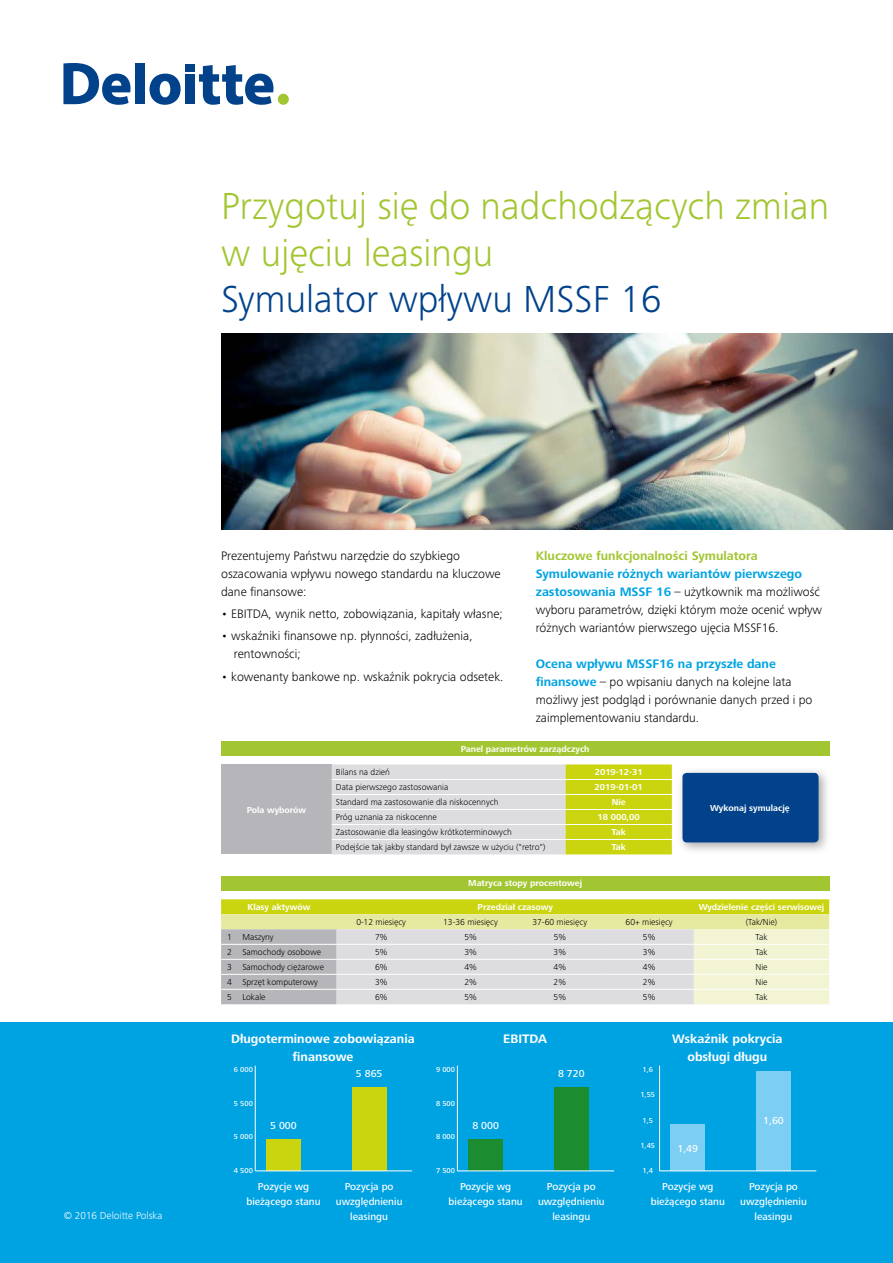
<style>
.page{position:relative;width:893px;height:1263px;background:#fff}
.page>*{position:absolute;margin:0;border:0;box-sizing:border-box;transform-origin:0 0}
.t1{font:300 39px/46.5px "Frutiger Next Pro";color:#a2c632}
.t2{font:300 39px "Frutiger Next Pro";color:#01428b}
.t3{font:300 12.75px/18px "Frutiger Next Pro";color:#000}
.t4{font:700 12.75px/18px "Frutiger Next Pro";color:#fff;text-align:center}
.t5{font:700 12.75px "Frutiger Next Pro";color:#a2c632}
.t6{font:500 10.5px/15px "Frutiger Next Pro";color:#fff;text-align:center}
.t7{font:300 10.5px "Frutiger Next Pro";color:#fff}
.t8{font:300 9px "Frutiger Next Pro";color:#000}
.t9{font:700 9px "Frutiger Next Pro";color:#fff}
.t10{font:500 7.5px "Frutiger Next Pro";color:#fff}
.s1{font-weight:700;color:#00a3e2}
</style>
<div class="page">
<div style="left:0;top:1023px;width:893px;height:240px;background:#00a3e2"></div>
<div style="left:135px;top:64px;width:10px;height:40px;background:#01428b"></div>
<svg style="left:150px;top:74px;width:31px;height:31px"></svg>
<div style="left:185px;top:74px;width:10px;height:30px;background:#01428b"></div>
<div style="left:185px;top:64px;width:10px;height:7px;background:#01428b"></div>
<svg style="left:199px;top:65px;width:74px;height:40px"></svg>
<div style="left:278px;top:94px;width:11px;height:11px;background:#a2c632;border-radius:50%"></div>
<svg style="left:63px;top:63px;width:68px;height:42px"></svg>
<img style="left:221px;top:334px;width:672px;height:195px">
<div style="left:266px;top:1139px;width:35px;height:32px;background:#cad510"></div>
<div style="left:352px;top:1087px;width:35px;height:84px;background:#cad510"></div>
<hr style="left:255px;top:1066px;width:1px;height:105px;background:#fff">
<hr style="left:255px;top:1170px;width:157px;height:1px;background:#fff">
<div style="left:468px;top:1139px;width:35px;height:32px;background:#1b8c30"></div>
<div style="left:554px;top:1087px;width:35px;height:84px;background:#1b8c30"></div>
<hr style="left:457px;top:1066px;width:1px;height:105px;background:#fff">
<hr style="left:457px;top:1170px;width:157px;height:1px;background:#fff">
<div style="left:670px;top:1124px;width:35px;height:47px;background:#7ccef3"></div>
<div style="left:756px;top:1072px;width:35px;height:99px;background:#7ccef3"></div>
<hr style="left:659px;top:1066px;width:1px;height:105px;background:#fff">
<hr style="left:659px;top:1170px;width:157px;height:1px;background:#fff">
<div style="left:221px;top:741px;width:608px;height:15px;background:#a2c632"></div>
<div style="left:221px;top:764px;width:111px;height:90px;background:#b6b6ba"></div>
<svg style="left:332px;top:764px;width:340px;height:90px;background:#d7da9e"></svg>
<hr style="left:332px;top:779px;width:234px;height:1px;background:#fff">
<hr style="left:566px;top:779px;width:106px;height:1px;background:#fff">
<hr style="left:332px;top:794px;width:234px;height:1px;background:#fff">
<hr style="left:566px;top:794px;width:106px;height:1px;background:#fff">
<hr style="left:332px;top:809px;width:234px;height:1px;background:#fff">
<hr style="left:566px;top:809px;width:106px;height:1px;background:#fff">
<hr style="left:332px;top:824px;width:234px;height:1px;background:#fff">
<hr style="left:566px;top:824px;width:106px;height:1px;background:#fff">
<hr style="left:332px;top:839px;width:234px;height:1px;background:#fff">
<hr style="left:566px;top:839px;width:106px;height:1px;background:#fff">
<div style="left:221px;top:876px;width:608px;height:15px;background:#a2c632"></div>
<svg style="left:221px;top:899px;width:608px;height:105px;background:#dbddb3"></svg>
<hr style="left:238px;top:989px;width:99px;height:1px;background:#fff">
<hr style="left:337px;top:989px;width:89px;height:1px;background:#fff">
<hr style="left:426px;top:989px;width:89px;height:1px;background:#fff">
<hr style="left:515px;top:989px;width:89px;height:1px;background:#fff">
<hr style="left:604px;top:989px;width:90px;height:1px;background:#fff">
<hr style="left:694px;top:989px;width:135px;height:1px;background:#fff">
<div style="left:676px;top:766px;width:155px;height:88px;background:#8e8d91;opacity:.75"></div>
<div style="left:682px;top:773px;width:137px;height:69px;background:#01428b;border-radius:4px"></div>
<h1 class="t1" style="left:221px;top:183px;width:610px">Przygotuj się do nadchodzących zmian w ujęciu leasingu</h1>
<h1 class="t2" style="left:221px;top:277px;width:442px">Symulator wpływu MSSF 16</h1>
<p class="t7" style="left:64px;top:1210px;width:100px">© 2016 Deloitte Polska</p>
<p class="t3" style="left:221px;top:547px;width:281px">Prezentujemy Państwu narzędzie do szybkiego oszacowania wpływu nowego standardu na kluczowe dane finansowe:</p>
<p class="t3" style="left:221px;top:605px;width:283px">• EBITDA, wynik netto, zobowiązania, kapitały własne;</p>
<p class="t3" style="left:234px;top:627px;width:240px;text-indent:-13px">• wskaźniki finansowe np. płynności, zadłużenia, rentowności;</p>
<p class="t3" style="left:221px;top:667px;width:284px">• kowenanty bankowe np. wskaźnik pokrycia odsetek.</p>
<p class="t5" style="left:536px;top:548px;width:223px">Kluczowe funkcjonalności Symulatora</p>
<p class="t3" style="left:536px;top:565px;width:288px"><span class="s1">Symulowanie różnych wariantów pierwszego zastosowania MSSF 16</span> – użytkownik ma możliwość wyboru parametrów, dzięki którym może ocenić wpływ różnych wariantów pierwszego ujęcia MSSF16.</p>
<p class="t3" style="left:536px;top:655px;width:278px"><span class="s1">Ocena wpływu MSSF16 na przyszłe dane finansowe</span> – po wpisaniu danych na kolejne lata możliwy jest podgląd i porównanie danych przed i po zaimplementowaniu standardu.</p>
<p class="t9" style="left:247px;top:804px;width:61px">Pola wyborów</p>
<p class="t9" style="left:461px;top:743px;width:130px">Panel parametrów zarządczych</p>
<p class="t8" style="left:336px;top:767px;width:55px">Bilans na dzień</p>
<p class="t9" style="left:595px;top:767px;width:49px">2019-12-31</p>
<p class="t8" style="left:336px;top:782px;width:114px">Data pierwszego zastosowania</p>
<p class="t9" style="left:595px;top:782px;width:50px">2019-01-01</p>
<p class="t8" style="left:336px;top:797px;width:164px">Standard ma zastosowanie dla niskocennych</p>
<p class="t9" style="left:612px;top:797px;width:15px">Nie</p>
<p class="t8" style="left:336px;top:812px;width:102px">Próg uznania za niskocenne</p>
<p class="t9" style="left:597px;top:812px;width:44px">18 000,00</p>
<p class="t8" style="left:336px;top:827px;width:177px">Zastosowanie dla leasingów krótkoterminowych</p>
<p class="t9" style="left:611px;top:827px;width:16px">Tak</p>
<p class="t8" style="left:336px;top:842px;width:211px">Podejście tak jakby standard był zawsze w użyciu ("retro")</p>
<p class="t9" style="left:611px;top:842px;width:16px">Tak</p>
<p class="t9" style="left:468px;top:878px;width:115px">Matryca stopy procentowej</p>
<p class="t9" style="left:710px;top:803px;width:81px">Wykonaj symulację</p>
<p class="t9" style="left:247px;top:902px;width:65px">Klasy aktywów</p>
<p class="t9" style="left:478px;top:902px;width:77px">Przedział czasowy</p>
<p class="t9" style="left:699px;top:902px;width:127px">Wydzielenie części serwisowej</p>
<p class="t8" style="left:356px;top:917px;width:51px">0-12 miesięcy</p>
<p class="t8" style="left:443px;top:917px;width:56px">13-36 miesięcy</p>
<p class="t8" style="left:533px;top:917px;width:56px">37-60 miesięcy</p>
<p class="t8" style="left:626px;top:917px;width:49px">60+ miesięcy</p>
<p class="t8" style="left:746px;top:917px;width:33px">(Tak/Nie)</p>
<p class="t8" style="left:227px;top:932px;width:48px">1 Maszyny</p>
<p class="t8" style="left:375px;top:932px;width:14px">7%</p>
<p class="t8" style="left:464px;top:932px;width:14px">5%</p>
<p class="t8" style="left:554px;top:932px;width:14px">5%</p>
<p class="t8" style="left:643px;top:932px;width:14px">5%</p>
<p class="t8" style="left:755px;top:932px;width:13px">Tak</p>
<p class="t8" style="left:227px;top:947px;width:95px">2 Samochody osobowe</p>
<p class="t8" style="left:375px;top:947px;width:14px">5%</p>
<p class="t8" style="left:464px;top:947px;width:14px">3%</p>
<p class="t8" style="left:554px;top:947px;width:14px">3%</p>
<p class="t8" style="left:643px;top:947px;width:14px">3%</p>
<p class="t8" style="left:755px;top:947px;width:13px">Tak</p>
<p class="t8" style="left:227px;top:962px;width:98px">3 Samochody ciężarowe</p>
<p class="t8" style="left:375px;top:962px;width:14px">6%</p>
<p class="t8" style="left:464px;top:962px;width:14px">4%</p>
<p class="t8" style="left:554px;top:962px;width:14px">4%</p>
<p class="t8" style="left:643px;top:962px;width:14px">4%</p>
<p class="t8" style="left:755px;top:962px;width:14px">Nie</p>
<p class="t8" style="left:227px;top:977px;width:92px">4 Sprzęt komputerowy</p>
<p class="t8" style="left:375px;top:977px;width:14px">3%</p>
<p class="t8" style="left:464px;top:977px;width:14px">2%</p>
<p class="t8" style="left:554px;top:977px;width:14px">2%</p>
<p class="t8" style="left:643px;top:977px;width:14px">2%</p>
<p class="t8" style="left:755px;top:977px;width:14px">Nie</p>
<p class="t8" style="left:227px;top:992px;width:40px">5 Lokale</p>
<p class="t8" style="left:375px;top:992px;width:14px">6%</p>
<p class="t8" style="left:464px;top:992px;width:14px">5%</p>
<p class="t8" style="left:554px;top:992px;width:14px">5%</p>
<p class="t8" style="left:643px;top:992px;width:14px">5%</p>
<p class="t8" style="left:755px;top:992px;width:13px">Tak</p>
<p class="t4" style="left:231px;top:1029px;width:185px">Długoterminowe zobowiązania finansowe</p>
<p class="t4" style="left:503px;top:1029px;width:45px">EBITDA</p>
<p class="t4" style="left:672px;top:1029px;width:112px">Wskaźnik pokrycia obsługi długu</p>
<p class="t10" style="left:234px;top:1065px;width:20px">6 000</p>
<p class="t10" style="left:234px;top:1099px;width:20px">5 500</p>
<p class="t10" style="left:234px;top:1133px;width:20px">5 000</p>
<p class="t6" style="left:270px;top:1118px;width:28px">5 000</p>
<p class="t6" style="left:356px;top:1065px;width:28px">5 865</p>
<p class="t10" style="left:436px;top:1065px;width:20px">9 000</p>
<p class="t10" style="left:436px;top:1099px;width:20px">8 500</p>
<p class="t10" style="left:436px;top:1133px;width:20px">8 000</p>
<p class="t6" style="left:472px;top:1118px;width:28px">8 000</p>
<p class="t6" style="left:558px;top:1065px;width:28px">8 720</p>
<p class="t10" style="left:642px;top:1065px;width:12px">1,6</p>
<p class="t10" style="left:640px;top:1090px;width:16px">1,55</p>
<p class="t10" style="left:642px;top:1116px;width:12px">1,5</p>
<p class="t10" style="left:640px;top:1141px;width:16px">1,45</p>
<p class="t6" style="left:677px;top:1141px;width:22px">1,49</p>
<p class="t6" style="left:763px;top:1113px;width:22px">1,60</p>
<p class="t10" style="left:234px;top:1166px;width:20px">4 500</p>
<p class="t10" style="left:436px;top:1166px;width:20px">7 500</p>
<p class="t10" style="left:642px;top:1166px;width:12px">1,4</p>
<p class="t6" style="left:246px;top:1179px;width:76px">Pozycje wg bieżącego stanu</p>
<p class="t6" style="left:336px;top:1179px;width:68px">Pozycja po uwzględnieniu leasingu</p>
<p class="t6" style="left:449px;top:1179px;width:76px">Pozycje wg bieżącego stanu</p>
<p class="t6" style="left:538px;top:1179px;width:68px">Pozycja po uwzględnieniu leasingu</p>
<p class="t6" style="left:651px;top:1179px;width:76px">Pozycje wg bieżącego stanu</p>
<p class="t6" style="left:740px;top:1179px;width:68px">Pozycja po uwzględnieniu leasingu</p>
</div>
